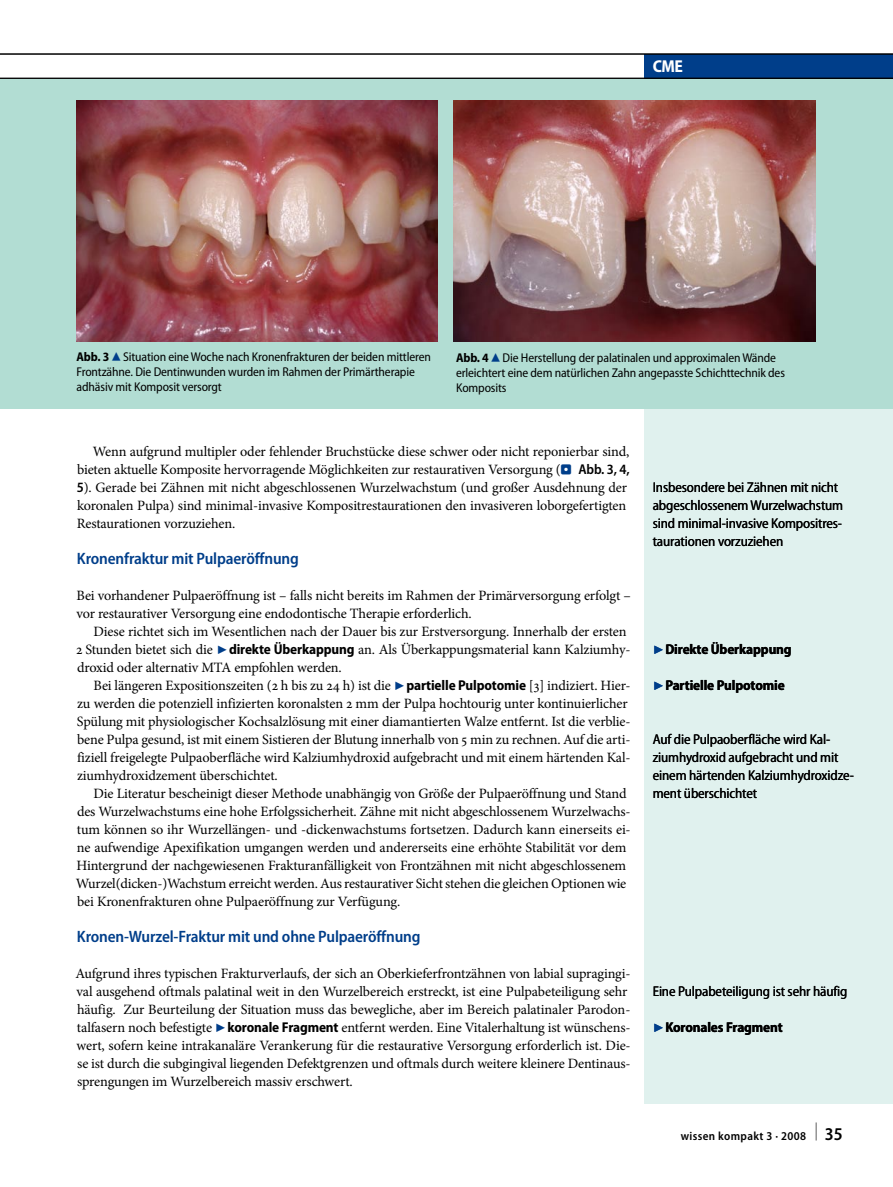
<style>
.page{position:relative;width:893px;height:1187px;background:#fff}
.page>*{position:absolute;margin:0;border:0;box-sizing:border-box;transform-origin:0 0}
.t1{font:700 semi-condensed 17.25px "Myriad Pro";color:#fff}
._013_u2{font:600 semi-condensed 16.5px "Myriad Pro";letter-spacing:-.01em;color:#003e8a}
._010_fliesstext_mit{font:14.25px/18px "Minion Pro";letter-spacing:-.01em;color:#000}
._010_fliesstext_ohne{font:14.25px/18px "Minion Pro";letter-spacing:-.01em;color:#000}
.t2{font:semi-condensed 14.25px/18px "Myriad Pro";letter-spacing:-.01em;color:#000}
.t3{font:700 semi-condensed 14.25px "Myriad Pro";letter-spacing:-.01em;color:#000}
._024_abb_legende{font:semi-condensed 12.75px/15px "Myriad Pro";letter-spacing:-.01em;color:#000}
._024_abb_legende_rec{font:semi-condensed 12.75px/15px "Myriad Pro";letter-spacing:-.01em;color:#000}
.t4{font:600 semi-condensed 12px "Myriad Pro";letter-spacing:.03em;color:#000}
.s1{font-weight:700}
.s2{font-family:"S Buttons";font-stretch:normal;font-size:14.25px;color:#003e8a}
.s3{font-family:"S Buttons";font-size:13.5px;color:#003e8a}
.s4{font-family:"Myriad Pro";font-weight:600;font-stretch:semi-condensed}
.s5{font-family:"S Buttons";color:#003e8a}
.s6{font-family:"Myriad Pro";font-weight:700;font-stretch:semi-condensed}
.s7{font-family:"S Buttons";font-weight:400;font-stretch:normal;color:#003e8a}
.s8{font-size:18px}
</style>
<div class="page">
<div style="left:644px;top:78px;width:249px;height:1025px;background:#e0f1ee"></div>
<div style="left:644px;top:54px;width:249px;height:24px;background:#003e8a"></div>
<div style="left:0;top:79px;width:893px;height:329px;background:#b2ddd3"></div>
<img style="left:77px;top:100px;width:361px;height:241px">
<img style="left:454px;top:100px;width:361px;height:241px">
<hr style="left:0;top:54px;width:893px;height:1px;background:#000">
<hr style="left:0;top:78px;width:893px;height:1px;background:#000">
<p class="t1" style="left:653px;top:56px;width:32px">CME</p>
<p class="_024_abb_legende" style="left:77px;top:350px;width:356px"><span class="s1">Abb. 3</span><span class="s2">8</span>Situation eine Woche nach Kronenfrakturen der beiden mittleren<br>Frontzähne. Die Dentinwunden wurden im Rahmen der Primärtherapie adhäsiv mit Komposit versorgt</p>
<p class="_024_abb_legende_rec" style="left:456px;top:350px;width:330px"><span class="s1">Abb. 4</span><span class="s2">8</span>Die Herstellung der palatinalen und approximalen Wände erleichtert eine dem natürlichen Zahn angepasste Schichttechnik des<br>Komposits</p>
<p class="_010_fliesstext_mit" style="left:77px;top:442px;width:554px;text-indent:16px">Wenn aufgrund multipler oder fehlender Bruchstücke diese schwer oder nicht reponierbar sind, bieten aktuelle Komposite hervorragende Möglichkeiten zur restaurativen Versorgung (<span class="s3">.</span> <span class="s4">Abb. 3, 4, 5</span>). Gerade bei Zähnen mit nicht abgeschlossenen Wurzelwachstum (und großer Ausdehnung der koronalen Pulpa) sind minimal-invasive Kompositrestaurationen den invasiveren loborgefertigten Restaurationen vorzuziehen.</p>
<p class="_013_u2" style="left:77px;top:549px;width:223px">Kronenfraktur mit Pulpaeröffnung</p>
<p class="_010_fliesstext_ohne" style="left:76px;top:586px;width:556px">Bei vorhandener Pulpaeröffnung ist – falls nicht bereits im Rahmen der Primärversorgung erfolgt – vor restaurativer Versorgung eine endodontische Therapie erforderlich.</p>
<p class="_010_fliesstext_mit" style="left:76px;top:622px;width:556px;text-indent:18px">Diese richtet sich im Wesentlichen nach der Dauer bis zur Erstversorgung. Innerhalb der ersten<br>2 Stunden bietet sich die <span class="s5">7</span> <span class="s6">direkte Überkappung</span> an. Als Überkappungsmaterial kann Kalziumhy&shy;droxid oder alternativ MTA empfohlen werden.</p>
<p class="_010_fliesstext_mit" style="left:77px;top:676px;width:555px;text-indent:17px">Bei längeren Expositionszeiten (2 h bis zu 24 h) ist die <span class="s5">7</span> <span class="s6">partielle Pulpotomie</span> [3] indiziert. Hier&shy;zu werden die potenziell infizierten koronalsten 2 mm der Pulpa hochtourig unter kontinuierlicher Spülung mit physiologischer Kochsalzlösung mit einer diamantierten Walze entfernt. Ist die verblie&shy;bene Pulpa gesund, ist mit einem Sistieren der Blutung innerhalb von 5 min zu rechnen. Auf die arti&shy;fiziell freigelegte Pulpaoberfläche wird Kalziumhydroxid aufgebracht und mit einem härtenden Kal&shy;ziumhydroxidzement überschichtet.</p>
<p class="_010_fliesstext_mit" style="left:76px;top:784px;width:556px;text-indent:18px">Die Literatur bescheinigt dieser Methode unabhängig von Größe der Pulpaeröffnung und Stand des Wurzelwachstums eine hohe Erfolgssicherheit. Zähne mit nicht abgeschlossenem Wurzelwachs&shy;tum können so ihr Wurzellängen- und -dickenwachstums fortsetzen. Dadurch kann einerseits ei&shy;ne aufwendige Apexifikation umgangen werden und andererseits eine erhöhte Stabilität vor dem Hintergrund der nachgewiesenen Frakturanfälligkeit von Frontzähnen mit nicht abgeschlossenem Wurzel(dicken-)Wachstum erreicht werden. Aus restaurativer Sicht stehen die gleichen Optionen wie bei Kronenfrakturen ohne Pulpaeröffnung zur Verfügung.</p>
<p class="_013_u2" style="left:77px;top:927px;width:345px">Kronen-Wurzel-Fraktur mit und ohne Pulpaeröffnung</p>
<p class="_010_fliesstext_ohne" style="left:75px;top:964px;width:557px">Aufgrund ihres typischen Frakturverlaufs, der sich an Oberkieferfrontzähnen von labial supragingi&shy;val ausgehend oftmals palatinal weit in den Wurzelbereich erstreckt, ist eine Pulpabeteiligung sehr häufig. Zur Beurteilung der Situation muss das bewegliche, aber im Bereich palatinaler Parodon&shy;talfasern noch befestigte <span class="s5">7</span> <span class="s6">koronale Fragment</span> entfernt werden. Eine Vitalerhaltung ist wünschens&shy;wert, sofern keine intrakanaläre Verankerung für die restaurative Versorgung erforderlich ist. Die&shy;se ist durch die subgingival liegenden Defektgrenzen und oftmals durch weitere kleinere Dentinaus&shy;sprengungen im Wurzelbereich massiv erschwert.</p>
<p class="t2" style="left:653px;top:478px;width:192px">Insbesondere bei Zähnen mit nicht abgeschlossenem Wurzelwachstum sind minimal-invasive Kompositres&shy;taurationen vorzuziehen</p>
<p class="t3" style="left:653px;top:641px;width:140px"><span class="s7">7</span> Direkte Überkappung</p>
<p class="t3" style="left:653px;top:677px;width:133px"><span class="s7">7</span> Partielle Pulpotomie</p>
<p class="t2" style="left:653px;top:730px;width:203px">Auf die Pulpaoberfläche wird Kal&shy;ziumhydroxid aufgebracht und mit einem härtenden Kalziumhydroxidze&shy;ment überschichtet</p>
<p class="t2" style="left:653px;top:982px;width:196px">Eine Pulpabeteiligung ist sehr häufig</p>
<p class="t3" style="left:653px;top:1019px;width:131px"><span class="s7">7</span> Koronales Fragment</p>
<p class="t4" style="left:681px;top:1129px;width:164px">wissen kompakt 3 · 2008 <sup>|</sup> <span class="s8">35</span></p>
</div>
